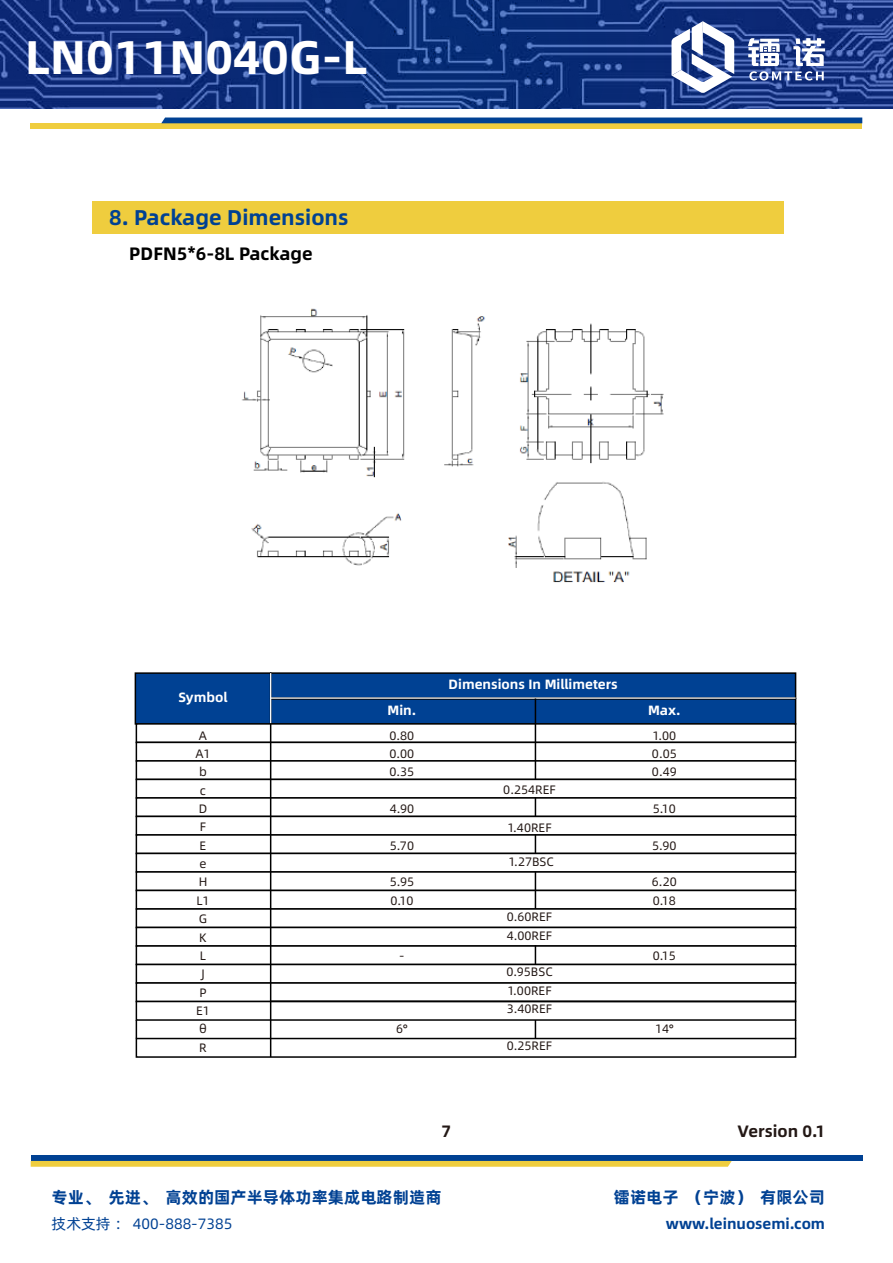
<style>
.page{position:relative;width:893px;height:1263px;background:#fff}
.page>*{position:absolute;margin:0;border:0;box-sizing:border-box;transform-origin:0 0}
.t1{font:47.25px "Alibaba Pu Hui Ti B";color:#fff}
.t2{font:21.3px "Alibaba Pu Hui Ti B";color:#004193}
.t3{font:18px "Alibaba Pu Hui Ti B";color:#000}
.t4{font:16.5px "Alibaba Pu Hui Ti B";color:#004193}
.t5{font:16.5px "Alibaba Pu Hui Ti B";color:#231815}
.t6{font:15px "Alibaba Pu Hui Ti B";color:#004193}
.t7{font:15px "Alibaba Pu Hui Ti R";color:#004193}
.t8{font:13.5px "Alibaba Pu Hui Ti B";color:#fff}
.t9{font:12.3px/18.3px "Alibaba Pu Hui Ti R";color:#231815;text-align:justify}
</style>
<div class="page">
<div style="left:31px;top:1155px;width:831px;height:6px;background:#004193"></div>
<svg style="left:31px;top:1161px;width:701px;height:6px"></svg>
<svg style="left:0;top:0;width:893px;height:108px"></svg>
<div style="left:31px;top:123px;width:831px;height:6px;background:#efcd3e"></div>
<div style="left:161px;top:118px;width:701px;height:5px;background:#004193"></div>
<svg style="left:671px;top:21px;width:63px;height:72px"></svg>
<svg style="left:748px;top:38px;width:77px;height:43px"></svg>
<div style="left:92px;top:201px;width:692px;height:32px;background:#efcd3e"></div>
<img style="left:242px;top:308px;width:422px;height:275px">
<div style="left:135px;top:672px;width:136px;height:53px;background:#004193;border:2px solid #000"></div>
<div style="left:270px;top:698px;width:526px;height:27px;background:#004193;border:2px solid #000"></div>
<div style="left:270px;top:672px;width:526px;height:27px;background:#004193;border:2px solid #000"></div>
<hr style="left:271px;top:697px;width:525px;height:2px;background:#fff">
<hr style="left:270px;top:673px;width:1px;height:51px;background:#fff">
<div style="left:136px;top:723px;width:660px;height:20px;background:#fff;border:2px solid #000"></div>
<div style="left:136px;top:742px;width:660px;height:20px;background:#fff;border:2px solid #000"></div>
<div style="left:136px;top:760px;width:660px;height:20px;background:#fff;border:2px solid #000"></div>
<div style="left:136px;top:779px;width:660px;height:20px;background:#fff;border:2px solid #000"></div>
<div style="left:136px;top:797px;width:660px;height:20px;background:#fff;border:2px solid #000"></div>
<div style="left:136px;top:816px;width:660px;height:20px;background:#fff;border:2px solid #000"></div>
<div style="left:136px;top:834px;width:660px;height:20px;background:#fff;border:2px solid #000"></div>
<div style="left:136px;top:853px;width:660px;height:20px;background:#fff;border:2px solid #000"></div>
<div style="left:136px;top:871px;width:660px;height:20px;background:#fff;border:2px solid #000"></div>
<div style="left:136px;top:890px;width:660px;height:20px;background:#fff;border:2px solid #000"></div>
<div style="left:136px;top:908px;width:660px;height:20px;background:#fff;border:2px solid #000"></div>
<div style="left:136px;top:927px;width:660px;height:20px;background:#fff;border:2px solid #000"></div>
<div style="left:136px;top:945px;width:660px;height:20px;background:#fff;border:2px solid #000"></div>
<div style="left:136px;top:964px;width:660px;height:20px;background:#fff;border:2px solid #000"></div>
<div style="left:136px;top:982px;width:660px;height:20px;background:#fff;border:2px solid #000"></div>
<div style="left:136px;top:1001px;width:660px;height:20px;background:#fff;border:2px solid #000"></div>
<div style="left:136px;top:1038px;width:660px;height:20px;background:#fff;border:2px solid #000"></div>
<hr style="left:535px;top:698px;width:1px;height:81px;background:#000">
<svg style="left:535px;top:797px;width:1px;height:19px"></svg>
<svg style="left:535px;top:834px;width:1px;height:20px"></svg>
<hr style="left:535px;top:871px;width:1px;height:38px;background:#000">
<hr style="left:270px;top:724px;width:1px;height:333px;background:#000">
<hr style="left:271px;top:1000px;width:525px;height:2px;background:#000">
<svg style="left:535px;top:945px;width:1px;height:19px"></svg>
<svg style="left:136px;top:1020px;width:1px;height:18px"></svg>
<svg style="left:795px;top:1020px;width:1px;height:18px"></svg>
<svg style="left:535px;top:1020px;width:1px;height:18px"></svg>
<h1 class="t1" style="left:25px;top:20px;width:344px">LN011N040G-L</h1>
<h2 class="t2" style="left:109px;top:200px;width:241px">8. Package Dimensions</h2>
<h3 class="t3" style="left:129px;top:239px;width:185px">PDFN5*6-8L Package</h3>
<p class="t8" style="left:178px;top:687px;width:51px">Symbol</p>
<p class="t9" style="left:195px;top:725px;width:17px;text-align:center">A<br>A1 b c<br>D<br>F<br>E e<br>H<br>L1<br>G<br>K<br>L<br>J<br>P<br>E1 θ<br>R</p>
<p class="t8" style="left:449px;top:674px;width:171px">Dimensions In Millimeters</p>
<p class="t8" style="left:388px;top:699px;width:30px">Min.</p>
<p class="t8" style="left:648px;top:699px;width:34px">Max.</p>
<p class="t9" style="left:389px;top:725px;width:26px">0.80<br>0.00<br>0.35</p>
<p class="t9" style="left:390px;top:799px;width:26px">4.90</p>
<p class="t9" style="left:390px;top:835px;width:26px">5.70</p>
<p class="t9" style="left:390px;top:872px;width:26px">5.95<br>0.10</p>
<p class="t9" style="left:652px;top:725px;width:26px">1.00<br>0.05<br>0.49</p>
<p class="t9" style="left:653px;top:799px;width:25px">5.10</p>
<p class="t9" style="left:652px;top:835px;width:26px">5.90</p>
<p class="t9" style="left:652px;top:872px;width:26px">6.20<br>0.18</p>
<p class="t9" style="left:503px;top:779px;width:54px">0.254REF</p>
<p class="t9" style="left:507px;top:817px;width:46px">1.40REF</p>
<p class="t9" style="left:508px;top:852px;width:47px">1.27BSC</p>
<p class="t9" style="left:399px;top:946px;width:7px">-</p>
<p class="t9" style="left:396px;top:1019px;width:13px">6°</p>
<p class="t9" style="left:507px;top:907px;width:47px">0.60REF<br>4.00REF</p>
<p class="t9" style="left:506px;top:962px;width:48px">0.95BSC 1.00REF 3.40REF</p>
<p class="t9" style="left:507px;top:1035px;width:47px">0.25REF</p>
<p class="t9" style="left:653px;top:946px;width:25px">0.15</p>
<p class="t9" style="left:655px;top:1019px;width:20px">14°</p>
<h3 class="t5" style="left:442px;top:1118px;width:11px">7</h3>
<h3 class="t5" style="left:737px;top:1118px;width:89px">Version 0.1</h3>
<h3 class="t4" style="left:52px;top:1184px;width:391px">专业、先进、高效的国产半导体功率集成电路制造商</h3>
<h3 class="t4" style="left:614px;top:1184px;width:213px">镭诺电子（宁波）有限公司</h3>
<p class="t7" style="left:52px;top:1213px;width:182px">技术支持： 400-888-7385</p>
<p class="t6" style="left:666px;top:1212px;width:161px">www.leinuosemi.com</p>
</div>
